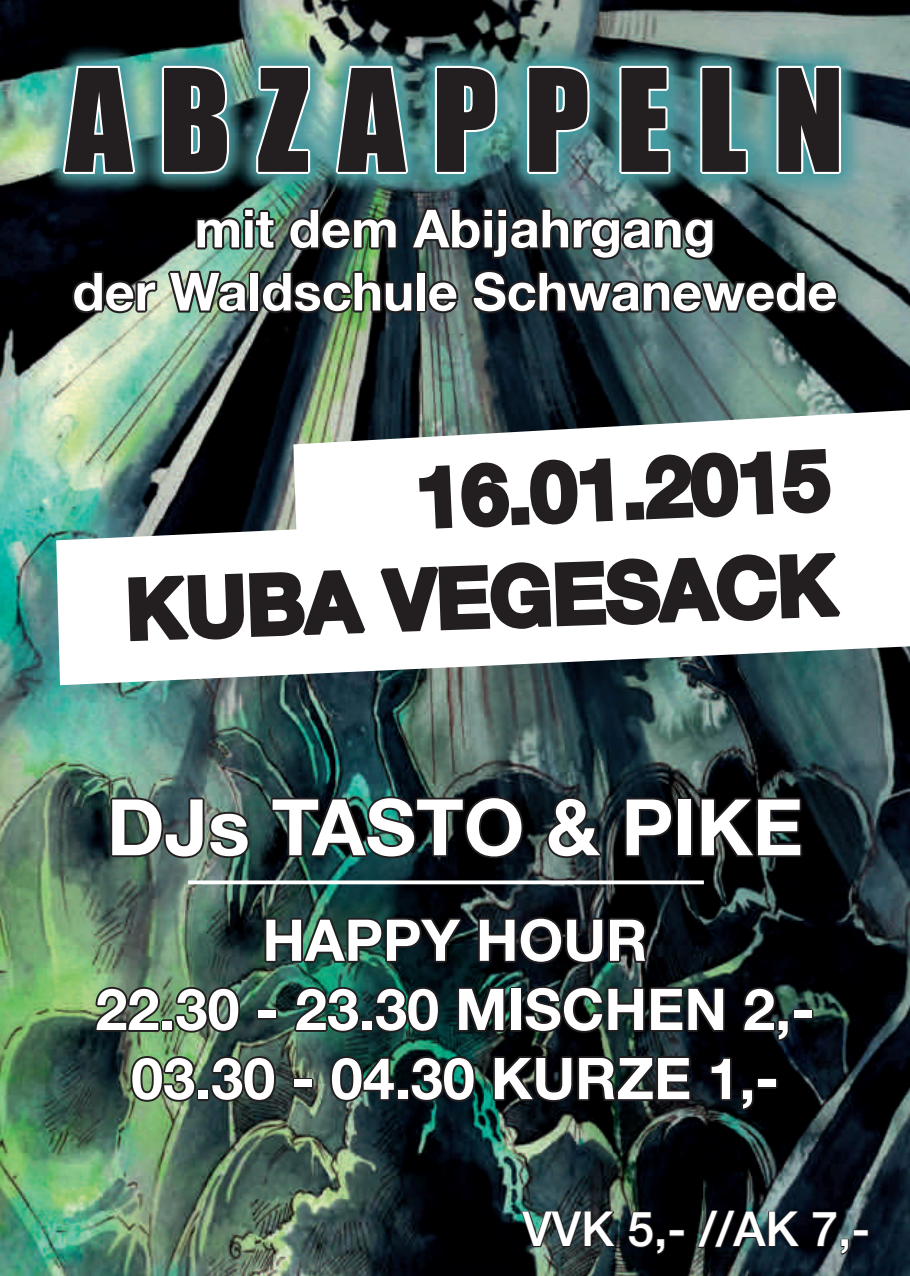
<style>
.page{position:relative;width:910px;height:1276px;background:#fff}
.page>*{position:absolute;margin:0;border:0;box-sizing:border-box;transform-origin:0 0}
.t1{font:131.4px "Impact";letter-spacing:.2em;color:#231f20}
.t2{font:700 82.5px "Helvetica Neue";color:#231f20}
.t3{font:700 78px "Helvetica Neue";color:#fff}
.t4{font:700 57.6px/69px "Helvetica Neue";color:#fff;text-align:center}
.t5{font:700 52.5px/63px "Helvetica Neue";color:#fff;text-align:center}
.t6{font:500 48px "Helvetica Neue";color:#fff}
</style>
<div class="page">
<img style="left:0;top:1px;width:909px;height:1275px">
<svg style="left:69px;top:269px;width:90px;height:47px;background:#373a35"></svg>
<img style="left:165px;top:198px;width:676px;height:139px">
<img style="left:39px;top:41px;width:826px;height:157px">
<svg style="left:60px;top:52px;width:78px;height:124px"></svg>
<svg style="left:160px;top:63px;width:72px;height:113px"></svg>
<svg style="left:254px;top:64px;width:58px;height:112px"></svg>
<svg style="left:333px;top:52px;width:78px;height:124px"></svg>
<svg style="left:433px;top:63px;width:67px;height:113px"></svg>
<svg style="left:525px;top:63px;width:67px;height:113px"></svg>
<svg style="left:617px;top:64px;width:55px;height:112px"></svg>
<svg style="left:698px;top:64px;width:52px;height:112px"></svg>
<svg style="left:774px;top:64px;width:69px;height:112px"></svg>
<svg style="left:56px;top:501px;width:853px;height:184px"></svg>
<svg style="left:293px;top:410px;width:616px;height:191px"></svg>
<svg style="left:417px;top:460px;width:95px;height:71px"></svg>
<div style="left:511px;top:507px;width:18px;height:18px;border:5px solid #231f20"></div>
<svg style="left:528px;top:456px;width:87px;height:71px"></svg>
<div style="left:626px;top:502px;width:18px;height:18px;border:5px solid #231f20"></div>
<svg style="left:643px;top:446px;width:190px;height:76px"></svg>
<img style="left:108px;top:550px;width:740px;height:336px">
<svg style="left:263px;top:906px;width:204px;height:58px;background:#1a2f2c"></svg>
<svg style="left:476px;top:914px;width:177px;height:52px;background:#16181c"></svg>
<svg style="left:93px;top:984px;width:70px;height:50px;background:#4d604b"></svg>
<div style="left:161px;top:1019px;width:13px;height:13px;border:4px solid #231f20"></div>
<svg style="left:172px;top:984px;width:71px;height:51px;background:#445848"></svg>
<div style="left:257px;top:1009px;width:21px;height:10px;border:4px solid #231f20"></div>
<svg style="left:292px;top:984px;width:71px;height:51px;background:#20473f"></svg>
<div style="left:361px;top:1019px;width:12px;height:13px;border:4px solid #231f20"></div>
<svg style="left:371px;top:984px;width:71px;height:51px;background:#122829"></svg>
<svg style="left:455px;top:977px;width:52px;height:65px;background:#122424"></svg>
<div style="left:509px;top:987px;width:13px;height:45px;border:4px solid #231f20"></div>
<svg style="left:521px;top:983px;width:206px;height:52px;background:#192121"></svg>
<svg style="left:740px;top:984px;width:51px;height:60px;background:#141a1b"></svg>
<div style="left:792px;top:1009px;width:21px;height:10px;border:4px solid #231f20"></div>
<svg style="left:128px;top:1053px;width:71px;height:51px;background:#586e50"></svg>
<div style="left:197px;top:1088px;width:13px;height:13px;border:4px solid #231f20"></div>
<svg style="left:208px;top:1053px;width:70px;height:51px;background:#2f3c38"></svg>
<div style="left:292px;top:1078px;width:22px;height:10px;border:4px solid #231f20"></div>
<svg style="left:328px;top:1053px;width:70px;height:51px;background:#213633"></svg>
<div style="left:396px;top:1088px;width:13px;height:13px;border:4px solid #231f20"></div>
<svg style="left:407px;top:1053px;width:71px;height:51px;background:#112a29"></svg>
<svg style="left:491px;top:1054px;width:202px;height:50px;background:#171a1b"></svg>
<svg style="left:708px;top:1055px;width:48px;height:58px;background:#090b0f"></svg>
<div style="left:757px;top:1078px;width:21px;height:10px;border:4px solid #231f20"></div>
<svg style="left:188px;top:880px;width:516px;height:4px"></svg>
<img style="left:520px;top:1210px;width:98px;height:41px">
<svg style="left:627px;top:1210px;width:39px;height:46px;background:#0a0b0f"></svg>
<div style="left:669px;top:1229px;width:16px;height:7px;border:2px solid #231f20"></div>
<svg style="left:696px;top:1206px;width:106px;height:43px;background:#152024"></svg>
<svg style="left:811px;top:1210px;width:39px;height:46px;background:#21272d"></svg>
<div style="left:853px;top:1229px;width:16px;height:7px;border:2px solid #231f20"></div>
<h1 class="t1" style="left:66px;top:39px;width:780px">ABZAPPELN</h1>
<p class="t5" style="left:72px;top:196px;width:766px">mit dem Abijahrgang<br>der Waldschule Schwanewede</p>
<h2 class="t2" style="left:413px;top:448px;width:415px;rotate:-3deg">16.01.2015</h2>
<h2 class="t2" style="left:124px;top:558px;width:713px;rotate:-2deg">KUBA VEGESACK</h2>
<h3 class="t3" style="left:107px;top:779px;width:698px">DJs TASTO &amp; PIKE</h3>
<p class="t4" style="left:95px;top:904px;width:721px">HAPPY HOUR<br>22.30 - 23.30 MISCHEN 2,-<br>03.30 - 04.30 KURZE 1,-</p>
<p class="t6" style="left:523px;top:1199px;width:349px">VVK 5,- //AK 7,-</p>
</div>
